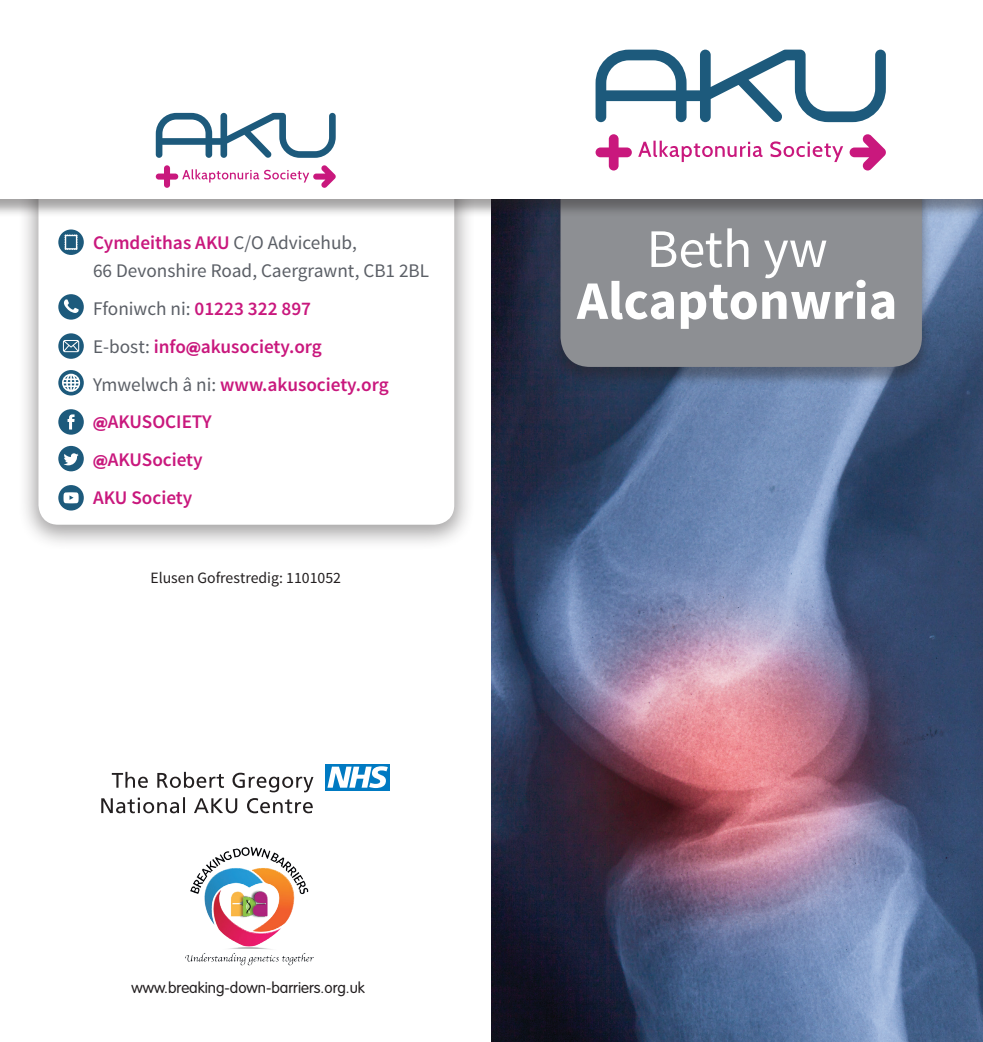
<style>
.page{position:relative;width:983px;height:1042px;background:#fff}
.page>*{position:absolute;margin:0;border:0;box-sizing:border-box;transform-origin:0 0}
.t1{font:700 54.25px "Source Sans Pro";color:#fff}
.t2{font:54.25px "Source Sans Pro";color:#fff}
.t3{font:600 19.25px "Source Sans Pro";color:#c9187d}
.t4{font:19.25px/28px "Source Sans Pro";color:#5b5f66}
.t5{font:15.75px "Source Sans Pro";color:#231f20}
.t6{font:300 15.22px "VAG Rounded";color:#231f20}
.s1{font-weight:600;color:#c9187d}
.s2{font-weight:400;color:#5b5f66}
.s3{font-family:"Calibre";font-weight:700}
</style>
<div class="page">
<div style="left:17px;top:100px;width:459px;height:451px;background:#231f20;opacity:.41"></div>
<div style="left:38px;top:117px;width:416px;height:408px;background:#fff;border-radius:20px"></div>
<img style="left:491px;top:218px;width:491px;height:824px">
<div style="left:550px;top:128px;width:381px;height:258px;background:#231f20;opacity:.41"></div>
<div style="left:560px;top:128px;width:361px;height:239px;background:#8d8f93;border-radius:30px"></div>
<div style="left:0;top:0;width:982px;height:218px;background:#231f20;opacity:.41"></div>
<div style="left:0;top:0;width:982px;height:198px;background:#fff"></div>
<div style="left:325px;top:764px;width:65px;height:26px;background:#007ac2"></div>
<svg style="left:327px;top:766px;width:60px;height:22px"></svg>
<svg style="left:101px;top:772px;width:212px;height:41px"></svg>
<svg style="left:156px;top:113px;width:179px;height:45px"></svg>
<svg style="left:156px;top:165px;width:179px;height:23px"></svg>
<div style="left:58px;top:229px;width:26px;height:26px;background:#1d5a7c;border-radius:50%"></div>
<svg style="left:64px;top:234px;width:14px;height:16px"></svg>
<div style="left:58px;top:294px;width:26px;height:26px;background:#1d5a7c;border-radius:50%"></div>
<svg style="left:64px;top:299px;width:15px;height:14px"></svg>
<svg style="left:58px;top:333px;width:26px;height:26px"></svg>
<svg style="left:63px;top:340px;width:16px;height:12px"></svg>
<svg style="left:58px;top:370px;width:26px;height:25px"></svg>
<svg style="left:62px;top:374px;width:18px;height:18px"></svg>
<div style="left:58px;top:409px;width:26px;height:26px;background:#1d5a7c;border-radius:50%"></div>
<svg style="left:67px;top:414px;width:8px;height:15px"></svg>
<div style="left:58px;top:446px;width:26px;height:25px;background:#1d5a7c;border-radius:50%"></div>
<svg style="left:63px;top:453px;width:16px;height:12px"></svg>
<div style="left:58px;top:485px;width:26px;height:25px;background:#1d5a7c;border-radius:50%"></div>
<svg style="left:63px;top:492px;width:16px;height:11px"></svg>
<img style="left:185px;top:846px;width:129px;height:120px">
<img style="left:202px;top:864px;width:97px;height:84px">
<svg style="left:595px;top:50px;width:290px;height:72px"></svg>
<svg style="left:638px;top:141px;width:124px;height:21px"></svg>
<svg style="left:770px;top:141px;width:73px;height:21px"></svg>
<svg style="left:595px;top:134px;width:36px;height:36px"></svg>
<svg style="left:849px;top:134px;width:36px;height:36px"></svg>
<p class="t4" style="left:93px;top:229px;width:337px"><span class="s1">Cymdeithas AKU</span> C/O Advicehub,<br>66 Devonshire Road, Caergrawnt, CB1 2BL</p>
<p class="t4" style="left:93px;top:295px;width:219px">Ffoniwch ni: <span class="s1">01223 322 897</span></p>
<p class="t3" style="left:93px;top:334px;width:230px"><span class="s2">E-bost:</span> info<span class="s3">@</span>akusociety.org</p>
<p class="t3" style="left:93px;top:372px;width:297px"><span class="s2">Ymwelwch â ni:</span> www.akusociety.org</p>
<p class="t3" style="left:93px;top:410px;width:120px"><span class="s3">@</span>AKUSOCIETY</p>
<p class="t3" style="left:93px;top:448px;width:111px"><span class="s3">@</span>AKUSociety</p>
<p class="t3" style="left:93px;top:486px;width:101px">AKU Society</p>
<p class="t5" style="left:150px;top:568px;width:192px">Elusen Gofrestredig: 1101052</p>
<p class="t2" style="left:646px;top:215px;width:182px">Beth yw</p>
<p class="t1" style="left:576px;top:266px;width:322px">Alcaptonwria</p>
<p class="t6" style="left:131px;top:978px;width:235px">www.breaking-down-barriers.org.uk</p>
</div>
